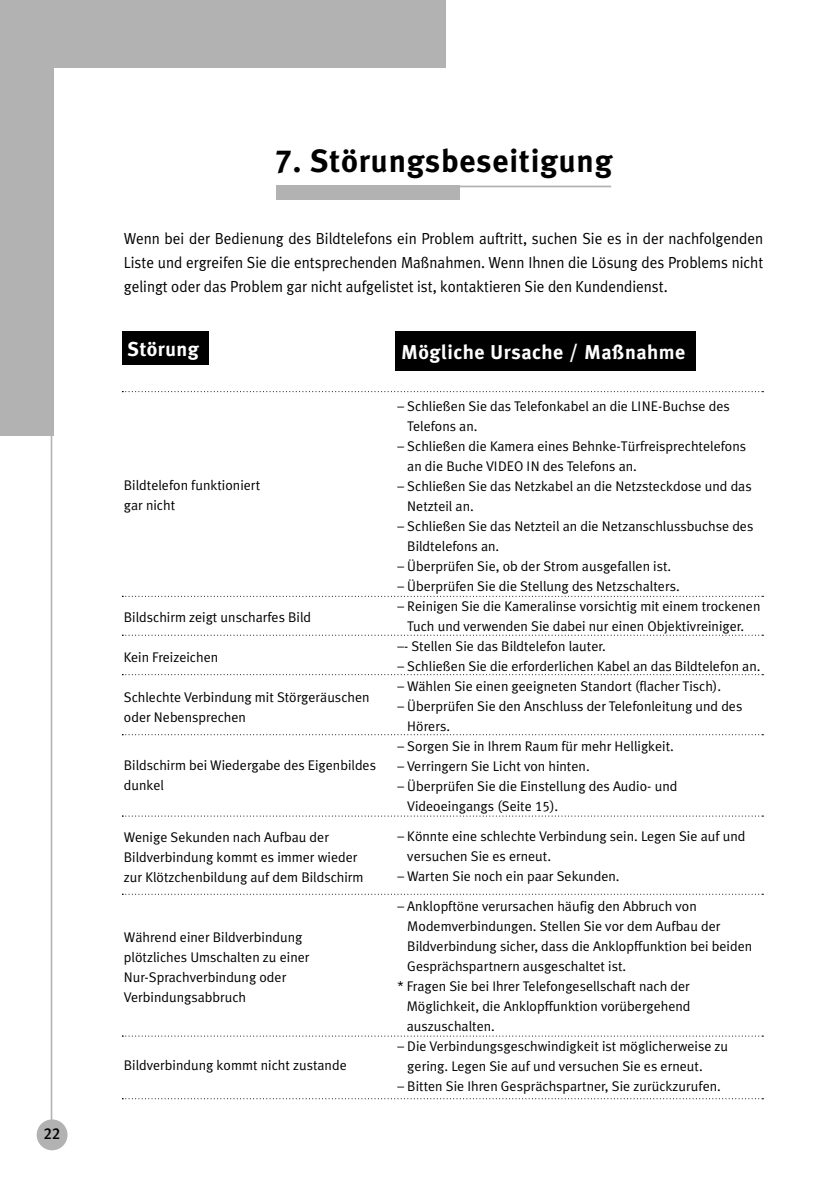
<style>
.page{position:relative;width:840px;height:1190px;background:#fff}
.page>*{position:absolute;margin:0;border:0;box-sizing:border-box;transform-origin:0 0}
.t1{font:700 32px "Metaplus PP";letter-spacing:.025em;color:#000}
.t2{font:700 20px "Metaplus PP";letter-spacing:.025em;color:#fff}
.t3{font:16px/24px "Metaplus PP";color:#000;text-align:justify;scale:.95 1}
.t4{font:500 16px "Metaplus PP";color:#000;scale:.95 1}
.t5{font:14px/20px "Metaplus PP";color:#000}
</style>
<div class="page">
<div style="left:0;top:0;width:445px;height:67px;background:#b2b2b2"></div>
<div style="left:0;top:0;width:54px;height:436px;background:#b2b2b2"></div>
<hr style="left:51px;top:342px;width:1px;height:791px;background:#b2b2b2">
<div style="left:37px;top:1119px;width:31px;height:31px;background:#b2b2b2;border-radius:50%"></div>
<div style="left:122px;top:331px;width:86px;height:34px;background:#000"></div>
<div style="left:395px;top:331px;width:301px;height:40px;background:#000"></div>
<div style="left:276px;top:186px;width:184px;height:14px;background:#b2b2b2"></div>
<hr style="left:436px;top:186px;width:175px;height:1px;background:#b2b2b2">
<svg style="left:122px;top:596px;width:642px;height:1px"></svg>
<svg style="left:122px;top:635px;width:642px;height:1px"></svg>
<svg style="left:122px;top:674px;width:642px;height:1px"></svg>
<svg style="left:122px;top:734px;width:642px;height:1px"></svg>
<svg style="left:122px;top:816px;width:642px;height:1px"></svg>
<svg style="left:122px;top:1036px;width:642px;height:1px"></svg>
<svg style="left:122px;top:894px;width:642px;height:1px"></svg>
<svg style="left:122px;top:1098px;width:642px;height:1px"></svg>
<svg style="left:122px;top:391px;width:642px;height:1px"></svg>
<p class="t4" style="left:44px;top:1128px;width:19px">22</p>
<h1 class="t1" style="left:275px;top:150px;width:339px">7. Störungsbeseitigung</h1>
<p class="t3" style="left:124px;top:228px;width:675px">Wenn bei der Bedienung des Bildtelefons ein Problem auftritt, suchen Sie es in der nachfolgenden Liste und ergreifen Sie die entsprechenden Maßnahmen. Wenn Ihnen die Lösung des Problems nicht gelingt oder das Problem gar nicht aufgelistet ist, kontaktieren Sie den Kundendienst.</p>
<h2 class="t2" style="left:128px;top:342px;width:73px">Störung</h2>
<h2 class="t2" style="left:401px;top:345px;width:286px">Mögliche Ursache / Maßnahme</h2>
<p class="t5" style="left:124px;top:477px;width:138px">Bildtelefon funktioniert gar nicht</p>
<p class="t5" style="left:124px;top:609px;width:189px">Bildschirm zeigt unscharfes Bild</p>
<p class="t5" style="left:124px;top:649px;width:96px">Kein Freizeichen</p>
<p class="t5" style="left:124px;top:689px;width:247px">Schlechte Verbindung mit Störgeräuschen oder Nebensprechen</p>
<p class="t5" style="left:124px;top:757px;width:254px">Bildschirm bei Wiedergabe des Eigenbildes dunkel</p>
<p class="t5" style="left:124px;top:829px;width:241px">Wenige Sekunden nach Aufbau der<br>Bildverbindung kommt es immer wieder zur Klötzchenbildung auf dem Bildschirm</p>
<p class="t5" style="left:124px;top:929px;width:187px">Während einer Bildverbindung plötzliches Umschalten zu einer<br>Nur-Sprachverbindung oder<br>Verbindungsabbruch</p>
<p class="t5" style="left:124px;top:1057px;width:224px">Bildverbindung kommt nicht zustande</p>
<p class="t5" style="left:407px;top:398px;width:324px;text-indent:-10px">– Schließen Sie das Telefonkabel an die LINE-Buchse des<br>Telefons an.</p>
<p class="t5" style="left:407px;top:438px;width:340px;text-indent:-10px">– Schließen die Kamera eines Behnke-Türfreisprechtelefons an die Buche VIDEO IN des Telefons an.</p>
<p class="t5" style="left:407px;top:478px;width:346px;text-indent:-10px">– Schließen Sie das Netzkabel an die Netzsteckdose und das<br>Netzteil an.</p>
<p class="t5" style="left:407px;top:518px;width:348px;text-indent:-10px">– Schließen Sie das Netzteil an die Netzanschlussbuchse des<br>Bildtelefons an.</p>
<p class="t5" style="left:397px;top:558px;width:275px">– Überprüfen Sie, ob der Strom ausgefallen ist.</p>
<p class="t5" style="left:397px;top:578px;width:284px">– Überprüfen Sie die Stellung des Netzschalters.</p>
<p class="t5" style="left:397px;top:598px;width:365px">– Reinigen Sie die Kameralinse vorsichtig mit einem trockenen</p>
<p class="t5" style="left:407px;top:618px;width:338px">Tuch und verwenden Sie dabei nur einen Objektivreiniger.</p>
<p class="t5" style="left:397px;top:638px;width:210px">–- Stellen Sie das Bildtelefon lauter.</p>
<p class="t5" style="left:397px;top:658px;width:365px">– Schließen Sie die erforderlichen Kabel an das Bildtelefon an.</p>
<p class="t5" style="left:397px;top:678px;width:325px">– Wählen Sie einen geeigneten Standort (flacher Tisch).</p>
<p class="t5" style="left:407px;top:698px;width:337px;text-indent:-10px">– Überprüfen Sie den Anschluss der Telefonleitung und des<br>Hörers.</p>
<p class="t5" style="left:397px;top:738px;width:278px">– Sorgen Sie in Ihrem Raum für mehr Helligkeit.</p>
<p class="t5" style="left:397px;top:758px;width:194px">– Verringern Sie Licht von hinten.</p>
<p class="t5" style="left:407px;top:778px;width:272px;text-indent:-10px">– Überprüfen Sie die Einstellung des Audio- und<br>Videoeingangs (Seite 15).</p>
<p class="t5" style="left:407px;top:828px;width:340px;text-indent:-10px">– Könnte eine schlechte Verbindung sein. Legen Sie auf und versuchen Sie es erneut.</p>
<p class="t5" style="left:397px;top:868px;width:224px">– Warten Sie noch ein paar Sekunden.</p>
<p class="t5" style="left:397px;top:898px;width:301px">– Anklopftöne verursachen häufig den Abbruch von</p>
<p class="t5" style="left:407px;top:918px;width:315px">Modemverbindungen. Stellen Sie vor dem Aufbau der</p>
<p class="t5" style="left:407px;top:938px;width:346px">Bildverbindung sicher, dass die Anklopffunktion bei beiden</p>
<p class="t5" style="left:407px;top:958px;width:221px">Gesprächspartnern ausgeschaltet ist.</p>
<p class="t5" style="left:397px;top:978px;width:294px">* Fragen Sie bei Ihrer Telefongesellschaft nach der</p>
<p class="t5" style="left:407px;top:998px;width:285px">Möglichkeit, die Anklopffunktion vorübergehend</p>
<p class="t5" style="left:407px;top:1018px;width:90px">auszuschalten.</p>
<p class="t5" style="left:407px;top:1038px;width:322px;text-indent:-10px">– Die Verbindungsgeschwindigkeit ist möglicherweise zu gering. Legen Sie auf und versuchen Sie es erneut.</p>
<p class="t5" style="left:397px;top:1078px;width:325px">– Bitten Sie Ihren Gesprächspartner, Sie zurückzurufen.</p>
</div>
